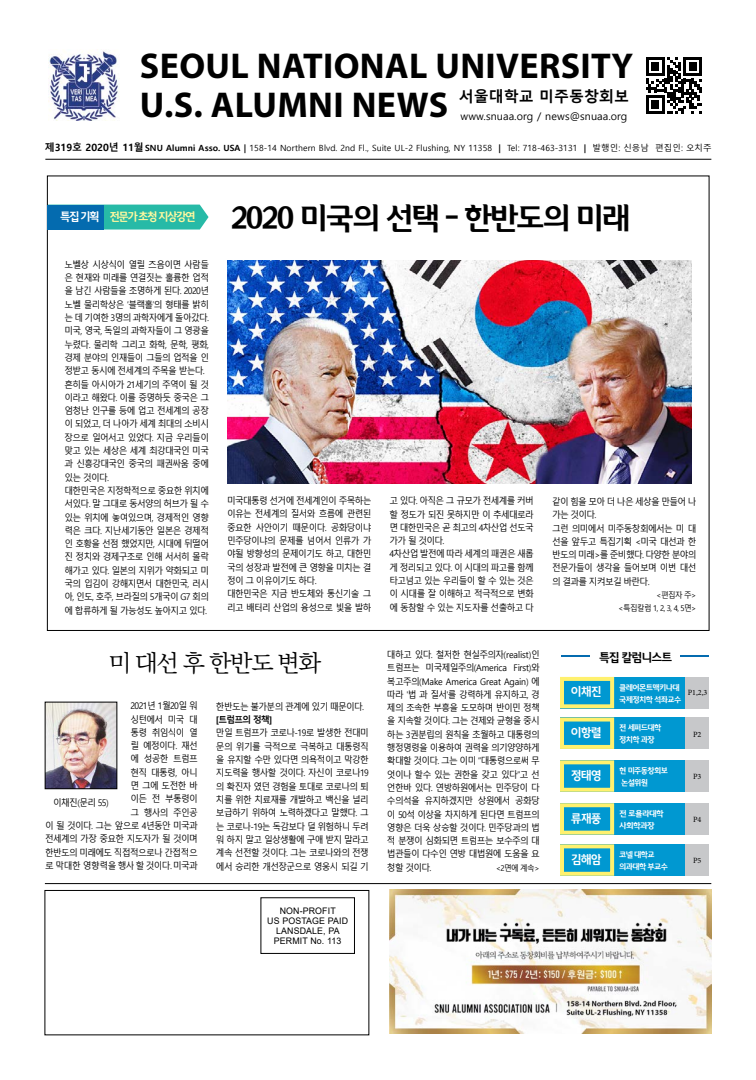
<style>
.page{position:relative;width:756px;height:1080px;background:#fff}
.page>*{position:absolute;margin:0;border:0;box-sizing:border-box;transform-origin:0 0}
.t1{font:700 36px/39px "Myriad Pro";letter-spacing:.01em;color:#000}
.t2{font:700 30px "Auction Gothic";letter-spacing:-.075em;color:#000}
.t3{font:25px "Jeju Myeongjo";letter-spacing:-.075em;color:#000}
.t4{font:700 15px "Malgun Gothic";color:#000}
.t5{font:700 12px "Auction Gothic";letter-spacing:-.075em;color:#fff;scale:.95 1}
.t6{font:700 12px "Malgun Gothic";color:#000}
.t7{font:700 12px "Auction Gothic";letter-spacing:-.075em;color:#000;scale:.95 1}
.t8{font:700 11.6px "Auction Gothic";letter-spacing:-.13em;color:#fff89f;scale:.95 1}
.t9{font:10.6px "Malgun Gothic";letter-spacing:.01em;color:#000}
.t10{font:700 10px "Malgun Gothic";color:#000}
.t11{font:9.1px/13.3px "Malgun Gothic";letter-spacing:-.075em;color:#000;scale:.95 1}
.t12{font:700 9.1px "Malgun Gothic";letter-spacing:-.075em;color:#000;scale:.95 1}
.t13{font:9px/10px "Arial";letter-spacing:.015em;color:#000;text-align:center}
.t14{font:8.5px "Malgun Gothic";letter-spacing:.01em;color:#000}
.t15{font:700 8px/12px "Auction Gothic";letter-spacing:-.075em;color:#fff;scale:.95 1}
.t16{font:8px/13.3px "Malgun Gothic";letter-spacing:-.075em;color:#000;text-align:right;scale:.95 1}
.t17{font:8px "Minion Pro";color:#000}
.t18{font:700 8px/12px "Auction Gothic";letter-spacing:-.075em;color:#fff}
.s1{font-weight:700}
.s2{color:#fff}
</style>
<div class="page">
<svg style="left:104px;top:205px;width:105px;height:25px;background:#34beac"></svg>
<img style="left:389px;top:889px;width:322px;height:144px">
<div style="left:45px;top:890px;width:324px;height:145px;border:1px solid #000"></div>
<hr style="left:45px;top:159px;width:666px;height:1px;background:#000">
<img style="left:48px;top:49px;width:72px;height:72px">
<svg style="left:646px;top:57px;width:56px;height:57px"></svg>
<hr style="left:45px;top:883px;width:666px;height:1px;background:#000">
<div style="left:261px;top:898px;width:94px;height:56px;border:1px solid #000"></div>
<img style="left:47px;top:704px;width:68px;height:83px">
<div style="left:45px;top:702px;width:72px;height:87px;border:1px solid #000"></div>
<img style="left:227px;top:261px;width:465px;height:223px">
<div style="left:560px;top:677px;width:149px;height:31px;background:#0098d1"></div>
<div style="left:686px;top:677px;width:23px;height:31px;background:#c7c8ca"></div>
<div style="left:560px;top:677px;width:54px;height:31px;border:4px solid #fff16e"></div>
<div style="left:560px;top:844px;width:149px;height:32px;background:#0098d1"></div>
<div style="left:686px;top:844px;width:23px;height:32px;background:#c7c8ca"></div>
<div style="left:560px;top:844px;width:54px;height:32px;border:4px solid #fff16e"></div>
<div style="left:560px;top:803px;width:149px;height:32px;background:#0098d1"></div>
<div style="left:686px;top:803px;width:23px;height:32px;background:#c7c8ca"></div>
<div style="left:560px;top:803px;width:54px;height:32px;border:4px solid #fff16e"></div>
<div style="left:560px;top:760px;width:149px;height:32px;background:#0098d1"></div>
<div style="left:686px;top:760px;width:23px;height:32px;background:#c7c8ca"></div>
<div style="left:560px;top:760px;width:54px;height:32px;border:4px solid #fff16e"></div>
<div style="left:560px;top:718px;width:149px;height:31px;background:#0098d1"></div>
<div style="left:686px;top:718px;width:23px;height:31px;background:#c7c8ca"></div>
<div style="left:560px;top:718px;width:54px;height:31px;border:4px solid #fff16e"></div>
<div style="left:47px;top:205px;width:57px;height:25px;background:#046baf"></div>
<hr style="left:562px;top:655px;width:28px;height:2px;background:#046baf">
<hr style="left:680px;top:655px;width:29px;height:2px;background:#046baf">
<h3 class="t6" style="left:322px;top:44px;width:114px">서울대 미주동창회보</h3>
<h1 class="t1" style="left:140px;top:47px;width:495px">SEOUL NATIONAL UNIVERSITY<br>U.S. ALUMNI NEWS</h1>
<h3 class="t4" style="left:459px;top:88px;width:172px">서울대학교 미주동창회보</h3>
<p class="t9" style="left:461px;top:110px;width:168px">www.snuaa.org / news@snuaa.org</p>
<p class="t14" style="left:145px;top:144px;width:568px"><span class="s1">SNU Alumni Asso. USA |</span> 158-14 Northern Blvd. 2nd Fl., Suite UL-2 Flushing, NY 11358 <span class="s1">|</span> Tel: 718-463-3131 <span class="s1">|</span> 발행인: 신응남 편집인: 오치주</p>
<p class="t10" style="left:45px;top:141px;width:101px">제319호 2020년 11월</p>
<p class="t8" style="left:60px;top:211px;width:144px"><span class="s2">특집 기획</span> 전문가 초청 지상강연</p>
<p class="t11" style="left:65px;top:258px;width:154px">노벨상 시상식이 열릴 즈음이면 사람들 은 현재와 미래를 연결짓는 훌륭한 업적 을 남긴 사람들을 조명하게 된다. 2020년 노벨 물리학상은 ‘블랙홀’의 형태를 밝히 는 데 기여한 3명의 과학자에게 돌아갔다. 미국, 영국, 독일의 과학자들이 그 영광을 누렸다. 물리학 그리고 화학, 문학, 평화, 경제 분야의 인재들이 그들의 업적을 인 정받고 동시에 전세계의 주목을 받는다. 흔히들 아시아가 21세기의 주역이 될 것 이라고 해왔다. 이를 증명하듯 중국은 그 엄청난 인구를 등에 업고 전세계의 공장 이 되었고, 더 나아가 세계 최대의 소비시 장으로 일어서고 있었다. 지금 우리들이 맞고 있는 세상은 세계 최강대국인 미국 과 신흥강대국인 중국의 패권싸움 중에 있는 것이다.<br>대한민국은 지정학적으로 중요한 위치에 서있다. 말 그대로 동서양의 허브가 될 수 있는 위치에 놓여있으며, 경제적인 영향 력은 크다. 지난세기동안 일본은 경제적 인 호황을 선점 했었지만, 시대에 뒤떨어 진 정치와 경제구조로 인해 서서히 몰락 해가고 있다. 일본의 지위가 약화되고 미 국의 입김이 강해지면서 대한민국, 러시 아, 인도, 호주, 브라질의 5개국이 G7 회의 에 합류하게 될 가능성도 높아지고 있다.</p>
<h2 class="t2" style="left:231px;top:203px;width:401px">2020 미국의 선택 - 한반도의 미래</h2>
<p class="t11" style="left:227px;top:494px;width:154px">미국대통령 선거에 전세계인이 주목하는 이유는 전세계의 질서와 흐름에 관련된 중요한 사안이기 때문이다. 공화당이냐 민주당이냐의 문제를 넘어서 인류가 가 야될 방향성의 문제이기도 하고, 대한민 국의 성장과 발전에 큰 영향을 미치는 결 정이 그 이유이기도 하다.<br>대한민국은 지금 반도체와 통신기술 그 리고 배터리 산업의 융성으로 빛을 발하</p>
<p class="t11" style="left:390px;top:494px;width:154px">고 있다. 아직은 그 규모가 전세계를 커버 할 정도가 되진 못하지만 이 추세대로라 면 대한민국은 곧 최고의 4차산업 선도국 가가 될 것이다.<br>4차산업 발전에 따라 세계의 패권은 새롭 게 정리되고 있다. 이 시대의 파고를 함께 타고넘고 있는 우리들이 할 수 있는 것은 이 시대를 잘 이해하고 적극적으로 변화 에 동참할 수 있는 지도자를 선출하고 다</p>
<p class="t11" style="left:552px;top:495px;width:154px">같이 힘을 모아 더 나은 세상을 만들어 나 가는 것이다.<br>그런 의미에서 미주동창회에서는 미 대 선을 앞두고 특집기획 &lt;미국 대선과 한 반도의 미래&gt;를 준비했다. 다양한 분야의 전문가들이 생각을 들어보며 이번 대선 의 결과를 지켜보길 바란다.</p>
<p class="t16" style="left:618px;top:588px;width:84px">&lt;편집자 주&gt;<br>&lt;특집칼럼 1, 2, 3, 4, 5면&gt;</p>
<h3 class="t3" style="left:109px;top:651px;width:214px">미 대선 후 한반도 변화</h3>
<p class="t11" style="left:45px;top:699px;width:163px;text-align:right">2021년 1월20일 워<br>싱턴에서 미국 대<br>통령 취임식이 열<br>릴 예정이다. 재선<br>에 성공한 트럼프<br>현직 대통령, 아니<br>면 그에 도전한 바<br>이든 전 부통령이<br>그 행사의 주인공<br>이 될 것이다. 그는 앞으로 4년동안 미국과 전세계의 가장 중요한 지도자가 될 것이며 한반도의 미래에도 직접적으로나 간접적으 로 막대한 영향력을 행사 할 것이다. 미국과</p>
<p class="t11" style="left:216px;top:700px;width:158px">한반도는 불가분의 관계에 있기 때문이다.</p>
<p class="t12" style="left:216px;top:714px;width:61px">[트럼프의 정책]</p>
<p class="t11" style="left:216px;top:727px;width:163px;text-align:justify">만일 트럼프가 코로나-19로 발생한 전대미 문의 위기를 극적으로 극복하고 대통령직 을 유지할 수만 있다면 의욕적이고 막강한 지도력을 행사할 것이다. 자신이 코로나19 의 확진자 였던 경험을 토대로 코로나의 퇴 치를 위한 치료재를 개발하고 백신을 널리 보급하기 위하여 노력하겠다고 말했다. 그 는 코로나-19는 독감보다 덜 위험하니 두려 워 하지 말고 일상생활에 구애 받지 말라고 계속 선전할 것이다. 그는 코로나와의 전쟁 에서 승리한 개선장군으로 영웅시 되길 기</p>
<p class="t11" style="left:53px;top:796px;width:60px">이채진(문리 55)</p>
<p class="t13" style="left:267px;top:906px;width:82px">NON-PROFIT<br>US POSTAGE PAID<br>LANSDALE, PA<br>PERMIT No. 113</p>
<p class="t11" style="left:387px;top:648px;width:163px;text-align:justify">대하고 있다. 철저한 현실주의자(realist)인 트럼프는 미국제일주의(America First)와 복고주의(Make America Great Again) 에 따라 '법 과 질서'를 강력하게 유지하고, 경 제의 조속한 부흥을 도모하며 반이민 정책 을 지속할 것이다. 그는 견제와 균형을 중시 하는 3권분립의 원칙을 초월하고 대통령의 행정명령을 이용하여 권력을 의기양양하게 확대할 것이다. 그는 이미 “대통령으로써 무 엇이나 할수 있는 권한을 갖고 있다”고 선 언한바 있다. 연방하원에서는 민주당이 다 수의석을 유지하겠지만 상원에서 공화당 이 50석 이상을 차지하게 된다면 트럼프의 영향은 더욱 상승할 것이다. 민주당과의 법 적 분쟁이 심화되면 트럼프는 보수주의 대 법관들이 다수인 연방 대법원에 도움을 요 청할 것이다.</p>
<p class="t16" style="left:496px;top:861px;width:48px">&lt;2면에 계속&gt;</p>
<h3 class="t7" style="left:599px;top:651px;width:79px">특집 칼럼니스트</h3>
<h3 class="t5" style="left:571px;top:686px;width:34px">이채진</h3>
<p class="t15" style="left:619px;top:681px;width:67px">클레어몬트맥키나대 국제정치학 석좌교수</p>
<p class="t17" style="left:688px;top:688px;width:21px">P1,2,3</p>
<h3 class="t5" style="left:571px;top:726px;width:34px">이항렬</h3>
<p class="t15" style="left:619px;top:722px;width:46px">전 세퍼드대학 정치학 과장</p>
<p class="t17" style="left:693px;top:729px;width:10px">P2</p>
<h3 class="t5" style="left:571px;top:769px;width:34px">정태영</h3>
<p class="t15" style="left:619px;top:765px;width:53px">현 미주동창회보 논설위원</p>
<p class="t17" style="left:693px;top:771px;width:10px">P3</p>
<h3 class="t5" style="left:571px;top:812px;width:34px">류재풍</h3>
<p class="t18" style="left:619px;top:808px;width:46px">전 로욜라대학 사회학과장</p>
<p class="t17" style="left:693px;top:814px;width:10px">P4</p>
<h3 class="t5" style="left:571px;top:853px;width:34px">김해암</h3>
<p class="t15" style="left:619px;top:849px;width:53px">코넬 대학교 의과대학 부교수</p>
<p class="t17" style="left:693px;top:855px;width:10px">P5</p>
</div>
